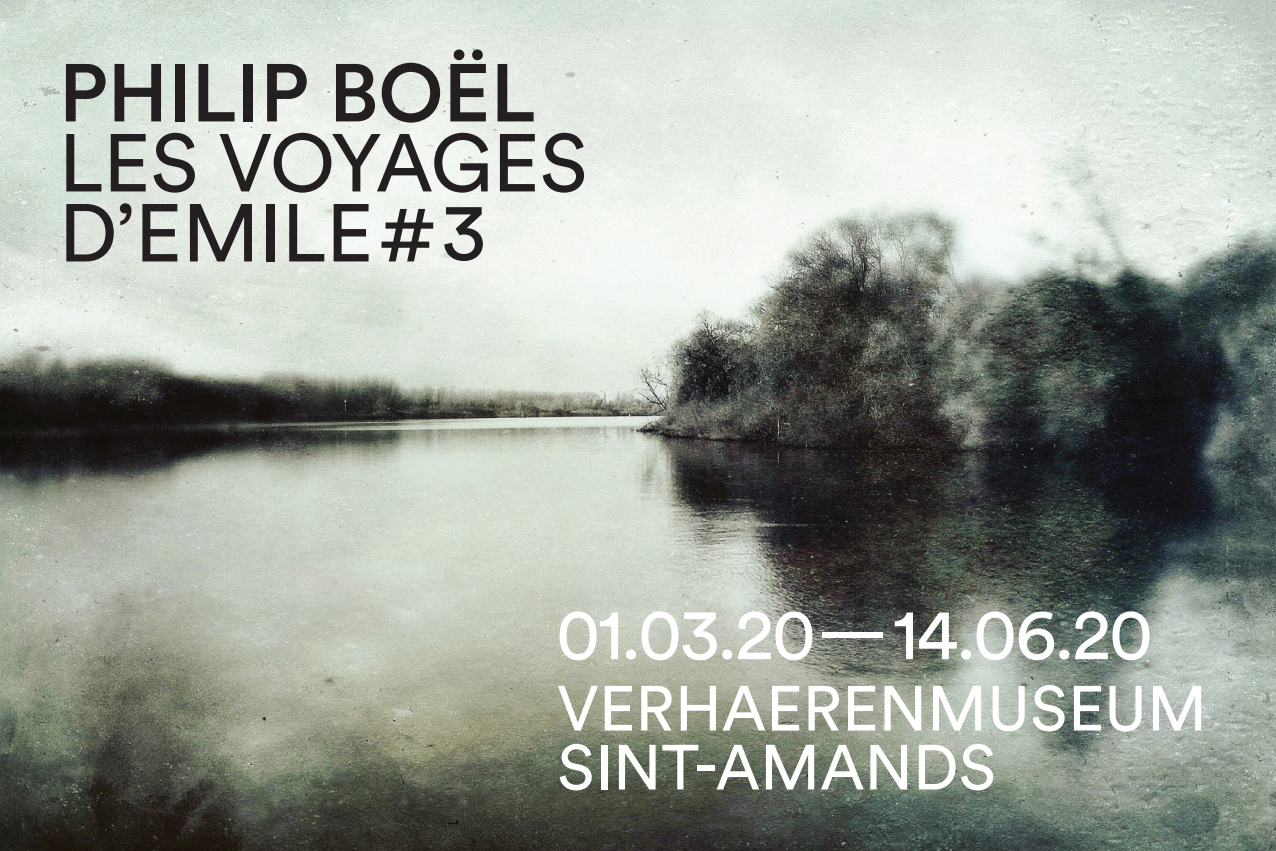
<style>
.page{position:relative;width:1276px;height:851px;background:#fff}
.page>*{position:absolute;margin:0;border:0;box-sizing:border-box;transform-origin:0 0}
.t1{font:81px/69.9px "Circular Std";color:#231f20}
.t2{font:500 81px "Circular Std";color:#231f20}
.t3{font:72px "Circular Std";letter-spacing:-.03em;color:#fff}
.t4{font:63px/58.8px "Circular Std";letter-spacing:.005em;color:#fff}
</style>
<div class="page">
<img style="left:0;top:0;width:1276px;height:850px">
<p class="t2" style="left:59px;top:42px;width:478px">PHILIP BOËL</p>
<p class="t1" style="left:59px;top:127px;width:530px">LES VOYAGES<br>D’EMILE # 3</p>
<p class="t3" style="left:556px;top:590px;width:598px">01.03.20–14.06.20</p>
<p class="t4" style="left:557px;top:678px;width:651px">VERHAERENMUSEUM<br>SINT-AMANDS</p>
</div>
